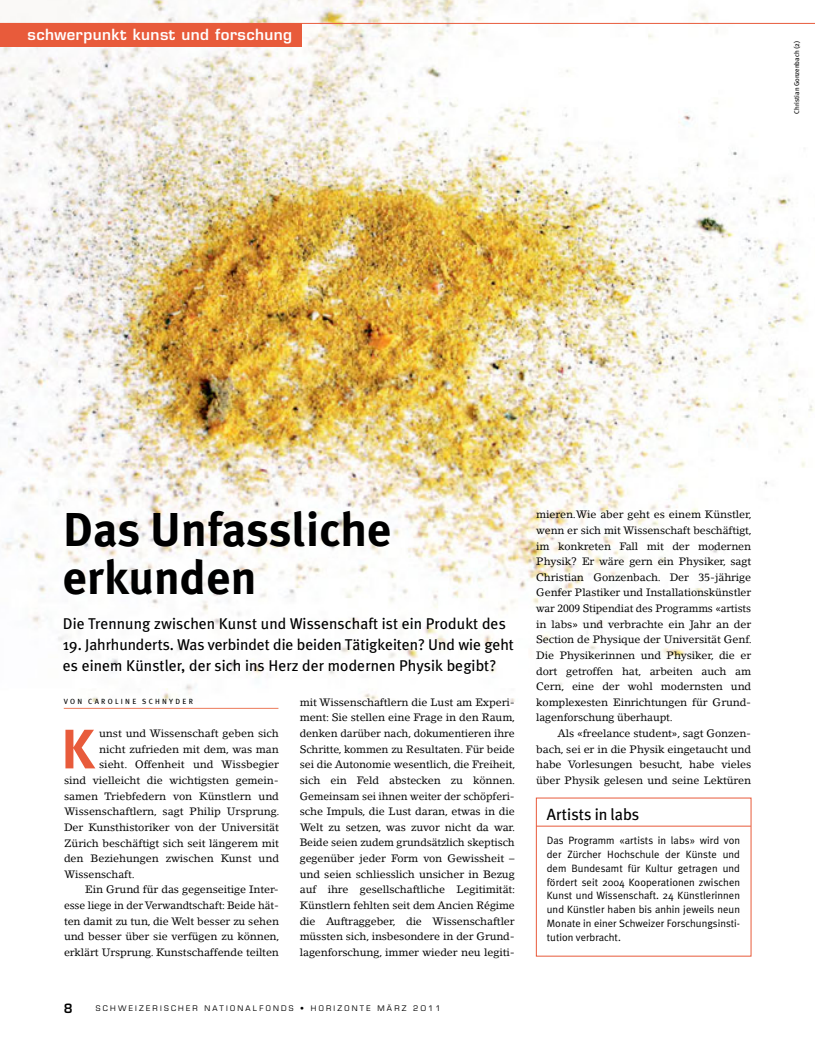
<style>
.page{position:relative;width:815px;height:1063px;background:#fff}
.page>*{position:absolute;margin:0;border:0;box-sizing:border-box;transform-origin:0 0}
.t1{font:700 55.62px "Meta Plus";color:#e85b3b}
.t2{font:700 47.5px/47.5px "Meta Plus";letter-spacing:.005em;color:#000}
.t3{font:16.25px "Meta Plus";color:#000}
.t4{font:15.62px/20.6px "Meta Plus";letter-spacing:.005em;color:#000}
.t5{font:600 15px "Eurostile LT";letter-spacing:.03em;color:#fff}
.t6{font:600 12.5px "Eurostile LT";color:#000}
.t7{font:10.62px/15.6px "Lino Letter";letter-spacing:-.01em;color:#000;text-align:justify}
.t8{font:10.62px/13.8px "Meta Plus Normal";color:#000;text-align:justify}
.t9{font:7.5px "Eurostile LT";letter-spacing:.3em;color:#000}
.t10{font:7.5px "Meta Plus";letter-spacing:.3em;color:#000}
.t11{font:6.88px "Meta Plus";color:#000}
</style>
<div class="page">
<img style="left:0;top:0;width:815px;height:23px">
<img style="left:0;top:23px;width:815px;height:934px">
<div style="left:0;top:23px;width:302px;height:23px;background:#e85b3b"></div>
<h3 class="t5" style="left:28px;top:25px;width:266px">schwerpunkt kunst und forschung</h3>
<p class="t11" style="left:793px;top:114px;width:74px;rotate:-90deg">Christian Gonzenbach (2)</p>
<h2 class="t2" style="left:63px;top:506px;width:330px">Das Unfassliche erkunden</h2>
<h3 class="t4" style="left:63px;top:613px;width:444px">Die Trennung zwischen Kunst und Wissenschaft ist ein Produkt des</h3>
<h3 class="t4" style="left:63px;top:634px;width:453px">19. Jahrhunderts. Was verbindet die beiden Tätigkeiten? Und wie geht es einem Künstler, der sich ins Herz der modernen Physik begibt?</h3>
<p class="t7" style="left:300px;top:694px;width:217px">mit Wissenschaftlern die Lust am Experi&shy;ment: Sie stellen eine Frage in den Raum, denken darüber nach, dokumentieren ihre Schritte, kommen zu Resultaten. Für beide sei die Autonomie wesentlich, die Freiheit, sich ein Feld abstecken zu können.<br>Gemeinsam sei ihnen weiter der schöpferi&shy;sche Impuls, die Lust daran, etwas in die Welt zu setzen, was zuvor nicht da war.<br>Beide seien zudem grundsätzlich skeptisch gegenüber jeder Form von Gewissheit – und seien schliesslich unsicher in Bezug auf ihre gesellschaftliche Legitimität:<br>Künstlern fehlten seit dem Ancien Régime die Auftraggeber, die Wissenschaftler müssten sich, insbesondere in der Grund&shy;lagenforschung, immer wieder neu legiti-</p>
<p class="t10" style="left:64px;top:697px;width:131px">Von Carol ine Schnyde r</p>
<p class="t7" style="left:99px;top:726px;width:181px">unst und Wissenschaft geben sich</p>
<p class="t7" style="left:99px;top:741px;width:181px">nicht zufrieden mit dem, was man</p>
<p class="t7" style="left:99px;top:757px;width:181px">sieht. Offenheit und Wissbegier</p>
<p class="t7" style="left:64px;top:772px;width:215px">sind vielleicht die wichtigsten gemein-</p>
<p class="t7" style="left:64px;top:788px;width:216px">samen Triebfedern von Künstlern und</p>
<p class="t7" style="left:64px;top:804px;width:217px">Wissenschaftlern, sagt Philip Ursprung.</p>
<p class="t7" style="left:64px;top:819px;width:216px">Der Kunsthistoriker von der Universität</p>
<p class="t7" style="left:64px;top:835px;width:216px">Zürich beschäftigt sich seit längerem mit</p>
<p class="t7" style="left:64px;top:851px;width:216px">den Beziehungen zwischen Kunst und</p>
<p class="t7" style="left:64px;top:866px;width:72px">Wissenschaft.</p>
<p class="t7" style="left:85px;top:882px;width:195px">Ein Grund für das gegenseitige Inter-</p>
<p class="t7" style="left:64px;top:897px;width:216px">esse liege in der Verwandtschaft: Beide hät-</p>
<p class="t7" style="left:64px;top:913px;width:216px">ten damit zu tun, die Welt besser zu sehen</p>
<p class="t7" style="left:64px;top:929px;width:217px">und besser über sie verfügen zu können,</p>
<p class="t7" style="left:64px;top:944px;width:216px">erklärt Ursprung. Kunstschaffende teilten</p>
<h1 class="t1" style="left:61px;top:717px;width:36px">K</h1>
<p class="t6" style="left:64px;top:1001px;width:10px">8</p>
<p class="t9" style="left:96px;top:1003px;width:306px">SCHWEIZERISCHER NATIONALFONDS • HORIZONTE MÄRZ</p>
<p class="t9" style="left:413px;top:1003px;width:29px">2011</p>
<p class="t7" style="left:536px;top:507px;width:217px;text-align:left">mieren.Wie aber geht es einem Künstler, wenn er sich mit Wissenschaft beschäftigt, im konkreten Fall mit der modernen Physik? Er wäre gern ein Physiker, sagt Christian Gonzenbach. Der 35-jährige Genfer Plastiker und Installationskünstler war 2009 Stipendiat des Programms «artists in labs» und verbrachte ein Jahr an der Section de Physique der Universität Genf.<br>Die Physikerinnen und Physiker, die er dort getroffen hat, arbeiten auch am Cern, eine der wohl modernsten und komplexesten Einrichtungen für Grund&shy;lagenforschung überhaupt.</p>
<p class="t7" style="left:536px;top:726px;width:216px;text-indent:21px">Als «freelance student», sagt Gonzen&shy;bach, sei er in die Physik eingetaucht und habe Vorlesungen besucht, habe vieles über Physik gelesen und seine Lektüren</p>
<h3 class="t3" style="left:547px;top:805px;width:94px">Artists in labs</h3>
<p class="t8" style="left:547px;top:834px;width:195px">Das Programm «artists in labs» wird von der Zürcher Hochschule der Künste und dem Bundesamt für Kultur getragen und fördert seit 2004 Kooperationen zwischen Kunst und Wissenschaft. 24 Künstlerinnen und Künstler haben bis anhin jeweils neun Monate in einer Schweizer Forschungsinsti&shy;tution verbracht.</p>
</div>
